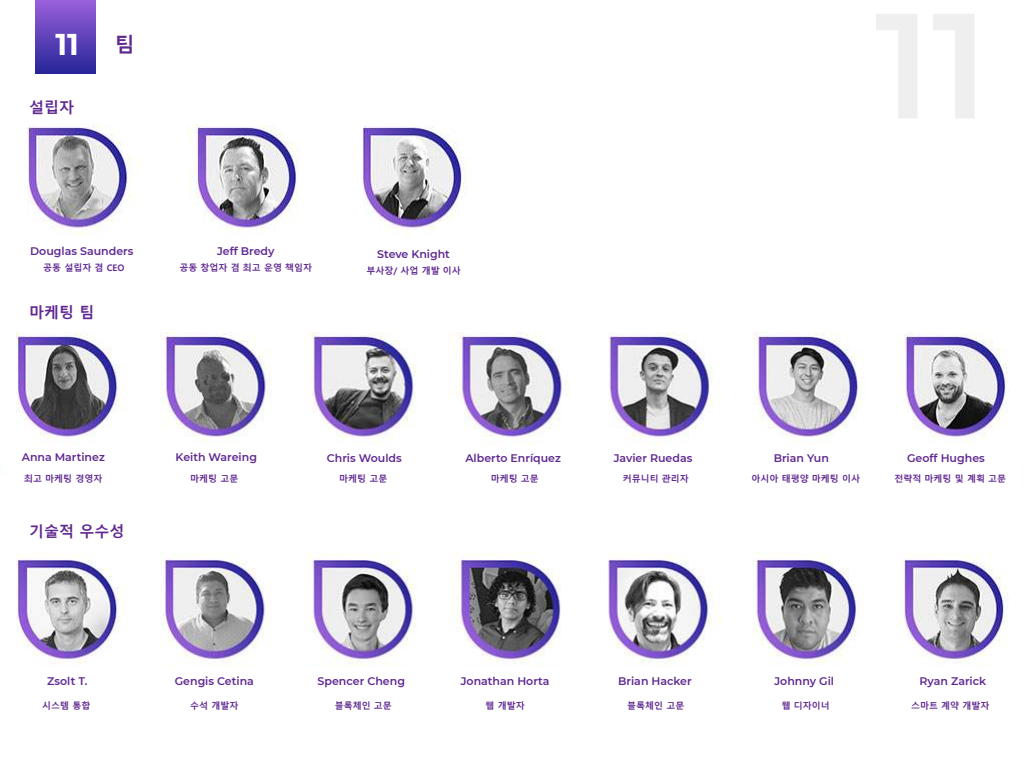
<style>
.page{position:relative;width:1024px;height:768px;background:#fff}
.page>*{position:absolute;margin:0;border:0;box-sizing:border-box;transform-origin:0 0}
.t1{font:700 30px "Montserrat";color:#fff}
.t2{font:700 20px "Malgun Gothic";color:#602991}
.t3{font:700 15px "Malgun Gothic";color:#602991}
.t4{font:600 11px "Montserrat";color:#5f2991}
.t5{font:700 9px "Malgun Gothic";color:#602991}
</style>
<div class="page">
<div style="left:35px;top:0;width:61px;height:74px;background:linear-gradient(to bottom,#9a61dc,#272599)"></div>
<img style="left:27px;top:126px;width:448px;height:111px">
<img style="left:16px;top:332px;width:993px;height:113px">
<img style="left:16px;top:552px;width:993px;height:115px">
<h1 class="t1" style="left:56px;top:22px;width:25px">11</h1>
<h3 class="t3" style="left:29px;top:99px;width:46px">설립자</h3>
<h2 class="t2" style="left:115px;top:33px;width:21px">팀</h2>
<p class="t4" style="left:30px;top:244px;width:105px">Douglas Saunders</p>
<p class="t5" style="left:43px;top:262px;width:83px">공동 설립자 겸 CEO</p>
<h3 class="t3" style="left:29px;top:304px;width:67px">마케팅 팀</h3>
<p class="t4" style="left:217px;top:244px;width:59px">Jeff Bredy</p>
<p class="t5" style="left:179px;top:262px;width:134px">공동 창업자 겸 최고 운영 책임자</p>
<p class="t4" style="left:377px;top:247px;width:74px">Steve Knight</p>
<p class="t5" style="left:366px;top:265px;width:96px">부사장/ 사업 개발 이사</p>
<p class="t4" style="left:22px;top:449px;width:85px">Anna Martinez</p>
<p class="t4" style="left:176px;top:449px;width:83px">Keith Wareing</p>
<p class="t4" style="left:327px;top:450px;width:76px">Chris Woulds</p>
<p class="t4" style="left:465px;top:450px;width:97px">Alberto Enríquez</p>
<p class="t4" style="left:614px;top:450px;width:80px">Javier Ruedas</p>
<p class="t4" style="left:774px;top:450px;width:57px">Brian Yun</p>
<p class="t4" style="left:907px;top:450px;width:79px">Geoff Hughes</p>
<p class="t5" style="left:24px;top:473px;width:80px">최고 마케팅 경영자</p>
<p class="t5" style="left:190px;top:473px;width:50px">마케팅 고문</p>
<p class="t5" style="left:339px;top:473px;width:50px">마케팅 고문</p>
<p class="t5" style="left:491px;top:473px;width:50px">마케팅 고문</p>
<p class="t5" style="left:623px;top:473px;width:68px">커뮤니티 관리자</p>
<p class="t5" style="left:752px;top:473px;width:110px">아시아 태평양 마케팅 이사</p>
<p class="t5" style="left:894px;top:473px;width:113px">전략적 마케팅 및 계획 고문</p>
<h3 class="t3" style="left:29px;top:523px;width:97px">기술적 우수성</h3>
<p class="t4" style="left:47px;top:673px;width:42px">Zsolt T.</p>
<p class="t4" style="left:175px;top:673px;width:81px">Gengis Cetina</p>
<p class="t4" style="left:318px;top:673px;width:89px">Spencer Cheng</p>
<p class="t4" style="left:461px;top:673px;width:90px">Jonathan Horta</p>
<p class="t4" style="left:618px;top:673px;width:75px">Brian Hacker</p>
<p class="t4" style="left:775px;top:673px;width:61px">Johnny Gil</p>
<p class="t4" style="left:920px;top:673px;width:68px">Ryan Zarick</p>
<p class="t5" style="left:42px;top:700px;width:50px">시스템 통합</p>
<p class="t5" style="left:190px;top:700px;width:50px">수석 개발자</p>
<p class="t5" style="left:335px;top:700px;width:59px">블록체인 고문</p>
<p class="t5" style="left:486px;top:700px;width:41px">웹 개발자</p>
<p class="t5" style="left:627px;top:700px;width:59px">블록체인 고문</p>
<p class="t5" style="left:782px;top:700px;width:50px">웹 디자이너</p>
<p class="t5" style="left:911px;top:700px;width:80px">스마트 계약 개발자</p>
</div>
